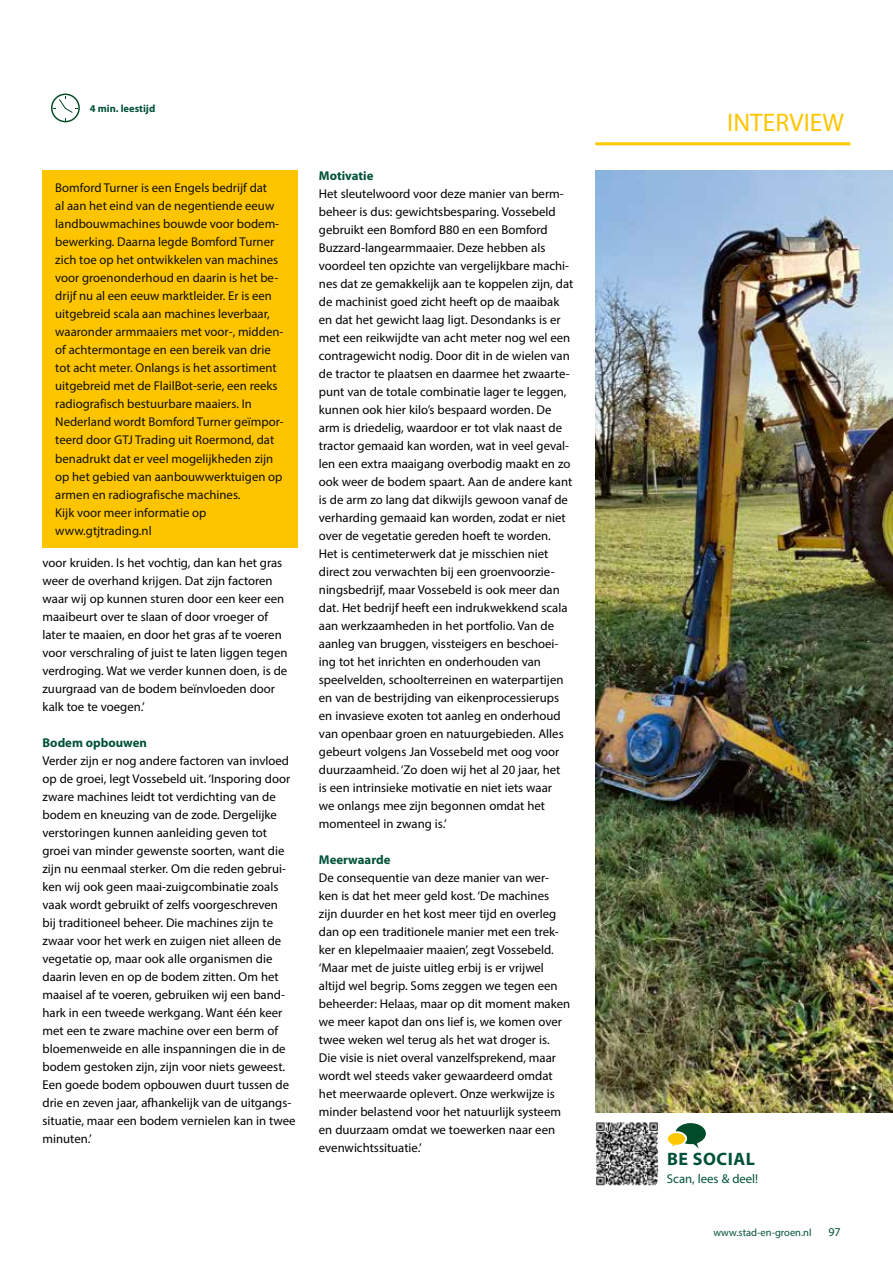
<style>
.page{position:relative;width:893px;height:1263px;background:#fff}
.page>*{position:absolute;margin:0;border:0;box-sizing:border-box;transform-origin:0 0}
.t1{font:25.5px "Myriad Pro";color:#fdc500}
.t2{font:700 18px "Myriad Pro";letter-spacing:.03em;color:#005139}
.t3{font:12.75px/18px "Myriad Pro";color:#000}
.t4{font:12.75px/18px "Myriad Pro";color:#100e00}
.t5{font:700 12.75px "Myriad Pro";color:#005139}
.t6{font:12.75px "Myriad Pro";color:#005139}
.t7{font:12px "Myriad Pro";color:#005139}
.t8{font:10.5px "Myriad Pro";color:#005139}
.t9{font:700 10.5px "Myriad Pro";color:#005036}
</style>
<div class="page">
<hr style="left:595px;top:142px;width:255px;height:3px;background:#fec800">
<svg style="left:51px;top:94px;width:29px;height:28px"></svg>
<img style="left:595px;top:170px;width:298px;height:942px">
<div style="left:43px;top:170px;width:255px;height:377px;background:#fdc500"></div>
<img style="left:596px;top:1122px;width:62px;height:64px">
<svg style="left:668px;top:1123px;width:38px;height:26px"></svg>
<p class="t9" style="left:90px;top:101px;width:67px">4 min. leestijd</p>
<p class="t4" style="left:55px;top:179px;width:230px">Bomford Turner is een Engels bedrijf dat<br>al aan het eind van de negentiende eeuw landbouwmachines bouwde voor bodem&shy;bewerking. Daarna legde Bomford Turner zich toe op het ontwikkelen van machines voor groenonderhoud en daarin is het be&shy;drijf nu al een eeuw marktleider. Er is een uitgebreid scala aan machines leverbaar, waaronder armmaaiers met voor-, midden&shy;of achtermontage en een bereik van drie tot acht meter. Onlangs is het assortiment uitgebreid met de FlailBot-serie, een reeks radiografisch bestuurbare maaiers. In Nederland wordt Bomford Turner geïmpor&shy;teerd door GTJ Trading uit Roermond, dat benadrukt dat er veel mogelijkheden zijn op het gebied van aanbouwwerktuigen op armen en radiografische machines.<br>Kijk voor meer informatie op www.gtjtrading.nl</p>
<p class="t3" style="left:43px;top:554px;width:246px">voor kruiden. Is het vochtig, dan kan het gras weer de overhand krijgen. Dat zijn factoren waar wij op kunnen sturen door een keer een maaibeurt over te slaan of door vroeger of later te maaien, en door het gras af te voeren voor verschraling of juist te laten liggen tegen verdroging. Wat we verder kunnen doen, is de zuurgraad van de bodem beïnvloeden door kalk toe te voegen.’</p>
<p class="t5" style="left:43px;top:734px;width:106px">Bodem opbouwen</p>
<p class="t3" style="left:43px;top:752px;width:255px">Verder zijn er nog andere factoren van invloed op de groei, legt Vossebeld uit. ‘Insporing door zware machines leidt tot verdichting van de bodem en kneuzing van de zode. Dergelijke verstoringen kunnen aanleiding geven tot groei van minder gewenste soorten, want die zijn nu eenmaal sterker. Om die reden gebrui&shy;ken wij ook geen maai-zuigcombinatie zoals vaak wordt gebruikt of zelfs voorgeschreven<br>bij traditioneel beheer. Die machines zijn te zwaar voor het werk en zuigen niet alleen de vegetatie op, maar ook alle organismen die daarin leven en op de bodem zitten. Om het maaisel af te voeren, gebruiken wij een band&shy;hark in een tweede werkgang. Want één keer met een te zware machine over een berm of bloemenweide en alle inspanningen die in de bodem gestoken zijn, zijn voor niets geweest.<br>Een goede bodem opbouwen duurt tussen de drie en zeven jaar, afhankelijk van de uitgangs&shy;situatie, maar een bodem vernielen kan in twee minuten.’</p>
<p class="t5" style="left:319px;top:167px;width:56px">Motivatie</p>
<p class="t3" style="left:319px;top:185px;width:256px">Het sleutelwoord voor deze manier van berm&shy;beheer is dus: gewichtsbesparing. Vossebeld gebruikt een Bomford B80 en een Bomford Buzzard-langearmmaaier. Deze hebben als voordeel ten opzichte van vergelijkbare machi&shy;nes dat ze gemakkelijk aan te koppelen zijn, dat de machinist goed zicht heeft op de maaibak en dat het gewicht laag ligt. Desondanks is er met een reikwijdte van acht meter nog wel een contragewicht nodig. Door dit in de wielen van de tractor te plaatsen en daarmee het zwaarte&shy;punt van de totale combinatie lager te leggen, kunnen ook hier kilo’s bespaard worden. De arm is driedelig, waardoor er tot vlak naast de tractor gemaaid kan worden, wat in veel geval&shy;len een extra maaigang overbodig maakt en zo ook weer de bodem spaart. Aan de andere kant is de arm zo lang dat dikwijls gewoon vanaf de verharding gemaaid kan worden, zodat er niet over de vegetatie gereden hoeft te worden.<br>Het is centimeterwerk dat je misschien niet direct zou verwachten bij een groenvoorzie&shy;ningsbedrijf, maar Vossebeld is ook meer dan dat. Het bedrijf heeft een indrukwekkend scala aan werkzaamheden in het portfolio. Van de aanleg van bruggen, vissteigers en beschoei&shy;ing tot het inrichten en onderhouden van speelvelden, schoolterreinen en waterpartijen en van de bestrijding van eikenprocessierups en invasieve exoten tot aanleg en onderhoud van openbaar groen en natuurgebieden. Alles gebeurt volgens Jan Vossebeld met oog voor duurzaamheid. ‘Zo doen wij het al 20 jaar, het<br>is een intrinsieke motivatie en niet iets waar<br>we onlangs mee zijn begonnen omdat het momenteel in zwang is.’</p>
<p class="t5" style="left:319px;top:852px;width:73px">Meerwaarde</p>
<p class="t3" style="left:319px;top:869px;width:253px">De consequentie van deze manier van wer&shy;ken is dat het meer geld kost. ‘De machines zijn duurder en het kost meer tijd en overleg dan op een traditionele manier met een trek&shy;ker en klepelmaaier maaien’, zegt Vossebeld. ‘Maar met de juiste uitleg erbij is er vrijwel altijd wel begrip. Soms zeggen we tegen een beheerder: Helaas, maar op dit moment maken we meer kapot dan ons lief is, we komen over twee weken wel terug als het wat droger is.<br>Die visie is niet overal vanzelfsprekend, maar wordt wel steeds vaker gewaardeerd omdat het meerwaarde oplevert. Onze werkwijze is minder belastend voor het natuurlijk systeem en duurzaam omdat we toewerken naar een evenwichtssituatie.’</p>
<h1 class="t1" style="left:727px;top:107px;width:118px">INTERVIEW</h1>
<h2 class="t2" style="left:667px;top:1147px;width:89px">BE SOCIAL</h2>
<p class="t6" style="left:667px;top:1170px;width:93px">Scan, lees &amp; deel!</p>
<p class="t8" style="left:713px;top:1226px;width:100px">www.stad-en-groen.nl</p>
<p class="t7" style="left:828px;top:1224px;width:14px">97</p>
</div>
